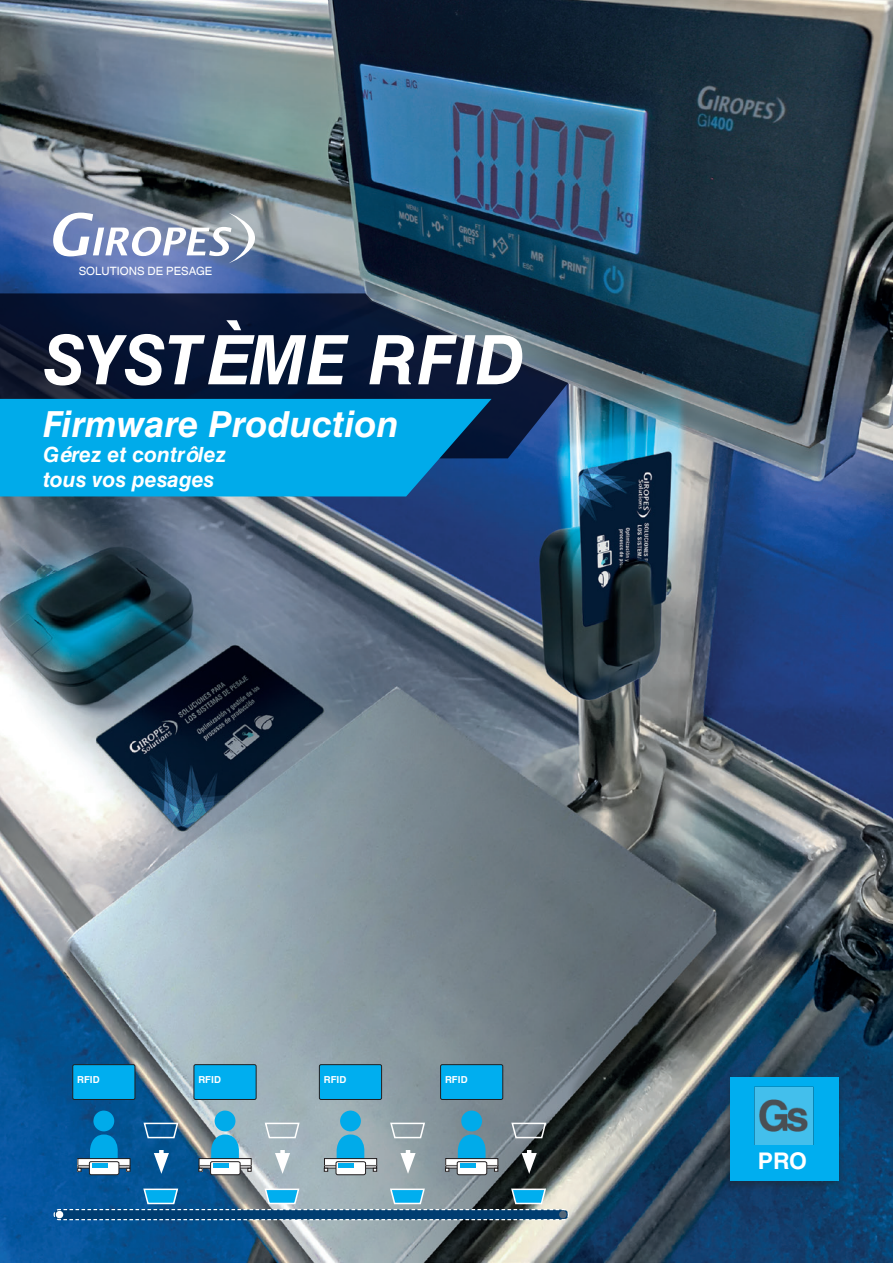
<style>
.page{position:relative;width:893px;height:1263px;background:#fff}
.page>*{position:absolute;margin:0;border:0;box-sizing:border-box;transform-origin:0 0}
.t1{font:italic 700 68.4px "Helvetica LT Std";letter-spacing:.005em;color:#fff}
.t2{font:italic 700 36px "Helvetica LT Std";letter-spacing:.005em;color:#fff}
.t3{font:700 22.95px "Helvetica LT Std";color:#fff}
.t4{font:italic 700 21px/25.2px "Helvetica LT Std";letter-spacing:.005em;color:#fff}
.t5{font:11.4px "Helvetica World";letter-spacing:.005em;color:#fff}
.t6{font:700 9.6px "Helvetica World";letter-spacing:.005em;color:#fff}
</style>
<div class="page">
<img style="left:0;top:0;width:893px;height:1263px">
<svg style="left:143px;top:1122px;width:36px;height:17px"></svg>
<svg style="left:389px;top:1122px;width:37px;height:17px"></svg>
<svg style="left:264px;top:1122px;width:37px;height:17px"></svg>
<svg style="left:510px;top:1122px;width:37px;height:17px"></svg>
<div style="left:73px;top:1065px;width:62px;height:34px;background:#00aeef;border-radius:2px"></div>
<div style="left:72px;top:1064px;width:63px;height:36px;border:1px solid #231f20;border-radius:2px"></div>
<div style="left:93px;top:1110px;width:21px;height:21px;background:#00abea;border-radius:50%"></div>
<svg style="left:90px;top:1134px;width:28px;height:24px"></svg>
<div style="left:78px;top:1158px;width:52px;height:7px;background:#fff"></div>
<div style="left:78px;top:1158px;width:52px;height:7px;border:1px solid #231f20"></div>
<div style="left:89px;top:1162px;width:30px;height:13px;background:#fff;border-radius:2px"></div>
<div style="left:89px;top:1161px;width:30px;height:14px;border:1px solid #231f20;border-radius:2px"></div>
<div style="left:92px;top:1163px;width:15px;height:5px;background:#00aeef"></div>
<div style="left:319px;top:1065px;width:63px;height:34px;background:#00aeef;border-radius:2px"></div>
<div style="left:319px;top:1064px;width:63px;height:36px;border:1px solid #231f20;border-radius:2px"></div>
<div style="left:340px;top:1110px;width:21px;height:21px;background:#00abea;border-radius:50%"></div>
<svg style="left:337px;top:1134px;width:27px;height:24px"></svg>
<div style="left:324px;top:1158px;width:53px;height:7px;background:#fff"></div>
<div style="left:324px;top:1158px;width:53px;height:7px;border:1px solid #231f20"></div>
<svg style="left:324px;top:1168px;width:4px;height:3px"></svg>
<svg style="left:373px;top:1168px;width:4px;height:3px"></svg>
<div style="left:336px;top:1162px;width:30px;height:13px;background:#fff;border-radius:2px"></div>
<div style="left:336px;top:1161px;width:30px;height:14px;border:1px solid #231f20;border-radius:2px"></div>
<div style="left:339px;top:1163px;width:15px;height:5px;background:#00aeef"></div>
<div style="left:194px;top:1065px;width:62px;height:34px;background:#00aeef;border-radius:2px"></div>
<div style="left:193px;top:1064px;width:64px;height:36px;border:1px solid #231f20;border-radius:2px"></div>
<div style="left:215px;top:1110px;width:20px;height:21px;background:#00abea;border-radius:50%"></div>
<svg style="left:211px;top:1134px;width:28px;height:24px"></svg>
<div style="left:199px;top:1158px;width:52px;height:7px;background:#fff"></div>
<div style="left:199px;top:1158px;width:52px;height:7px;border:1px solid #231f20"></div>
<div style="left:211px;top:1162px;width:29px;height:13px;background:#fff;border-radius:2px"></div>
<div style="left:210px;top:1161px;width:30px;height:14px;border:1px solid #231f20;border-radius:2px"></div>
<div style="left:213px;top:1163px;width:16px;height:5px;background:#00aeef"></div>
<div style="left:441px;top:1065px;width:62px;height:34px;background:#00aeef;border-radius:2px"></div>
<div style="left:440px;top:1064px;width:63px;height:36px;border:1px solid #231f20;border-radius:2px"></div>
<div style="left:461px;top:1110px;width:21px;height:21px;background:#00abea;border-radius:50%"></div>
<svg style="left:458px;top:1134px;width:27px;height:24px"></svg>
<div style="left:446px;top:1158px;width:52px;height:7px;background:#fff"></div>
<div style="left:446px;top:1158px;width:52px;height:7px;border:1px solid #231f20"></div>
<svg style="left:445px;top:1168px;width:4px;height:3px"></svg>
<svg style="left:494px;top:1168px;width:4px;height:3px"></svg>
<div style="left:457px;top:1162px;width:30px;height:13px;background:#fff;border-radius:2px"></div>
<div style="left:457px;top:1161px;width:30px;height:14px;border:1px solid #231f20;border-radius:2px"></div>
<div style="left:460px;top:1163px;width:15px;height:5px;background:#00aeef"></div>
<svg style="left:53px;top:1188px;width:517px;height:33px;background:#477a9c"></svg>
<div style="left:56px;top:1211px;width:7px;height:7px;background:#fff;border-radius:50%"></div>
<div style="left:559px;top:1211px;width:8px;height:7px;background:#526578;border-radius:50%"></div>
<div style="left:159px;top:1150px;width:5px;height:11px;background:#fff"></div>
<svg style="left:154px;top:1153px;width:15px;height:21px"></svg>
<hr style="left:406px;top:1150px;width:4px;height:11px;background:#fff">
<svg style="left:400px;top:1153px;width:16px;height:21px"></svg>
<div style="left:280px;top:1150px;width:5px;height:11px;background:#fff"></div>
<svg style="left:275px;top:1153px;width:15px;height:21px"></svg>
<hr style="left:527px;top:1150px;width:4px;height:11px;background:#fff">
<svg style="left:522px;top:1153px;width:15px;height:21px"></svg>
<div style="left:722px;top:1073px;width:124px;height:119px;background:#231f20;opacity:.5"></div>
<div style="left:731px;top:1076px;width:108px;height:104px;background:#00aeef"></div>
<img style="left:754px;top:1087px;width:60px;height:58px">
<svg style="left:0;top:293px;width:568px;height:165px;background:#13223f"></svg>
<svg style="left:0;top:399px;width:492px;height:97px;background:#01a0de"></svg>
<svg style="left:53px;top:213px;width:202px;height:50px"></svg>
<p class="t5" style="left:79px;top:264px;width:135px">SOLUTIONS DE PESAGE</p>
<h1 class="t1" style="left:43px;top:318px;width:483px">SYSTÈME RFID</h1>
<h2 class="t2" style="left:43px;top:402px;width:357px">Firmware Production</h2>
<p class="t4" style="left:43px;top:442px;width:184px">Gérez et contrôlez tous vos pesages</p>
<p class="t6" style="left:77px;top:1074px;width:24px">RFID</p>
<p class="t6" style="left:198px;top:1074px;width:24px">RFID</p>
<p class="t6" style="left:324px;top:1074px;width:24px">RFID</p>
<p class="t6" style="left:445px;top:1074px;width:24px">RFID</p>
<p class="t3" style="left:758px;top:1147px;width:51px">PRO</p>
</div>
